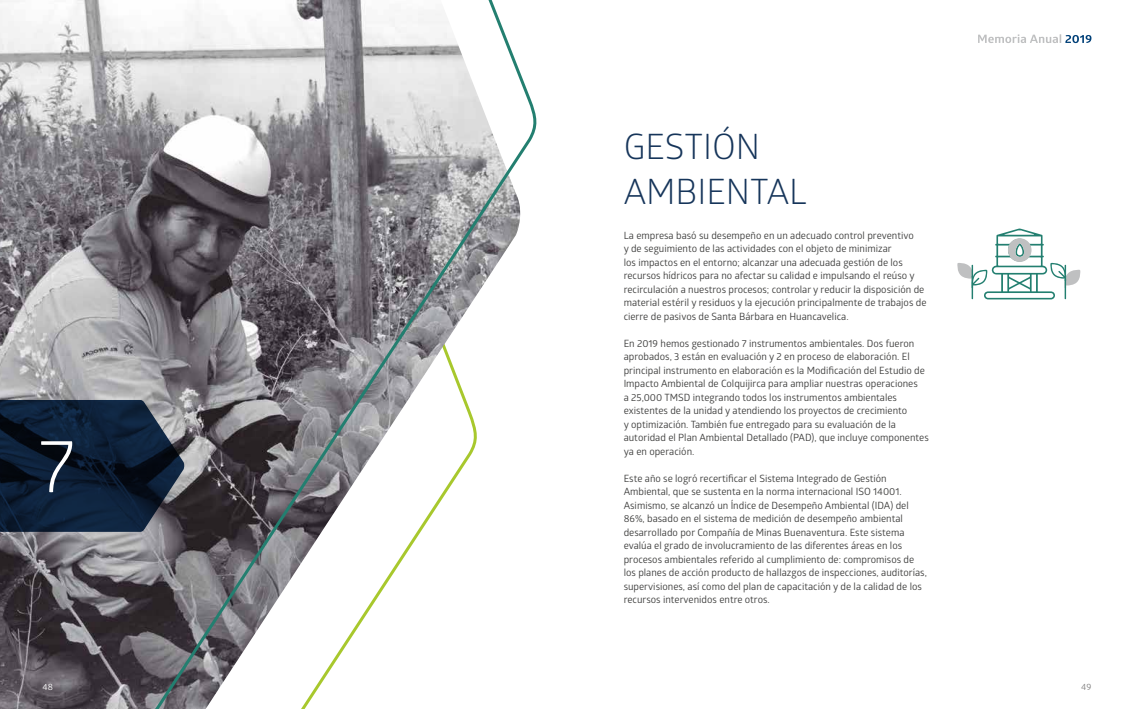
<style>
.page{position:relative;width:1134px;height:709px;background:#fff}
.page>*{position:absolute;margin:0;border:0;box-sizing:border-box;transform-origin:0 0}
.t1{font:75px "Glober";color:#fff}
.t2{font:35px/45px "Glober";color:#16355a}
.t3{font:10px/13.5px "Glober";color:#3c3c3b}
.t4{font:9px "Glober";color:#fff}
.t5{font:9px "Glober";color:#818080}
</style>
<div class="page">
<svg style="left:978px;top:34px;width:113px;height:9px"></svg>
<img style="left:0;top:0;width:151px;height:709px">
<svg style="left:151px;top:0;width:386px;height:709px"></svg>
<svg style="left:0;top:400px;width:185px;height:132px;background:#19283c"></svg>
<svg style="left:957px;top:228px;width:124px;height:71px"></svg>
<h1 class="t1" style="left:38px;top:413px;width:39px">7</h1>
<h2 class="t2" style="left:624px;top:122px;width:185px">GESTIÓN<br>AMBIENTAL</h2>
<p class="t3" style="left:624px;top:228px;width:304px">La empresa basó su desempeño en un adecuado control preventivo<br>y de seguimiento de las actividades con el objeto de minimizar<br>los impactos en el entorno; alcanzar una adecuada gestión de los recursos hídricos para no afectar su calidad e impulsando el reúso y recirculación a nuestros procesos; controlar y reducir la disposición de material estéril y residuos y la ejecución principalmente de trabajos de cierre de pasivos de Santa Bárbara en Huancavelica.</p>
<p class="t3" style="left:624px;top:336px;width:307px">En 2019 hemos gestionado 7 instrumentos ambientales. Dos fueron aprobados, 3 están en evaluación y 2 en proceso de elaboración. El principal instrumento en elaboración es la Modificación del Estudio de Impacto Ambiental de Colquijirca para ampliar nuestras operaciones<br>a 25,000 TMSD integrando todos los instrumentos ambientales existentes de la unidad y atendiendo los proyectos de crecimiento<br>y optimización. También fue entregado para su evaluación de la autoridad el Plan Ambiental Detallado (PAD), que incluye componentes ya en operación.</p>
<p class="t3" style="left:624px;top:471px;width:305px">Este año se logró recertificar el Sistema Integrado de Gestión Ambiental, que se sustenta en la norma internacional ISO 14001.<br>Asimismo, se alcanzó un Índice de Desempeño Ambiental (IDA) del 86%, basado en el sistema de medición de desempeño ambiental desarrollado por Compañía de Minas Buenaventura. Este sistema evalúa el grado de involucramiento de las diferentes áreas en los procesos ambientales referido al cumplimiento de: compromisos de los planes de acción producto de hallazgos de inspecciones, auditorías, supervisiones, así como del plan de capacitación y de la calidad de los recursos intervenidos entre otros.</p>
<p class="t4" style="left:43px;top:680px;width:12px">48</p>
<p class="t5" style="left:1081px;top:680px;width:12px">49</p>
</div>
